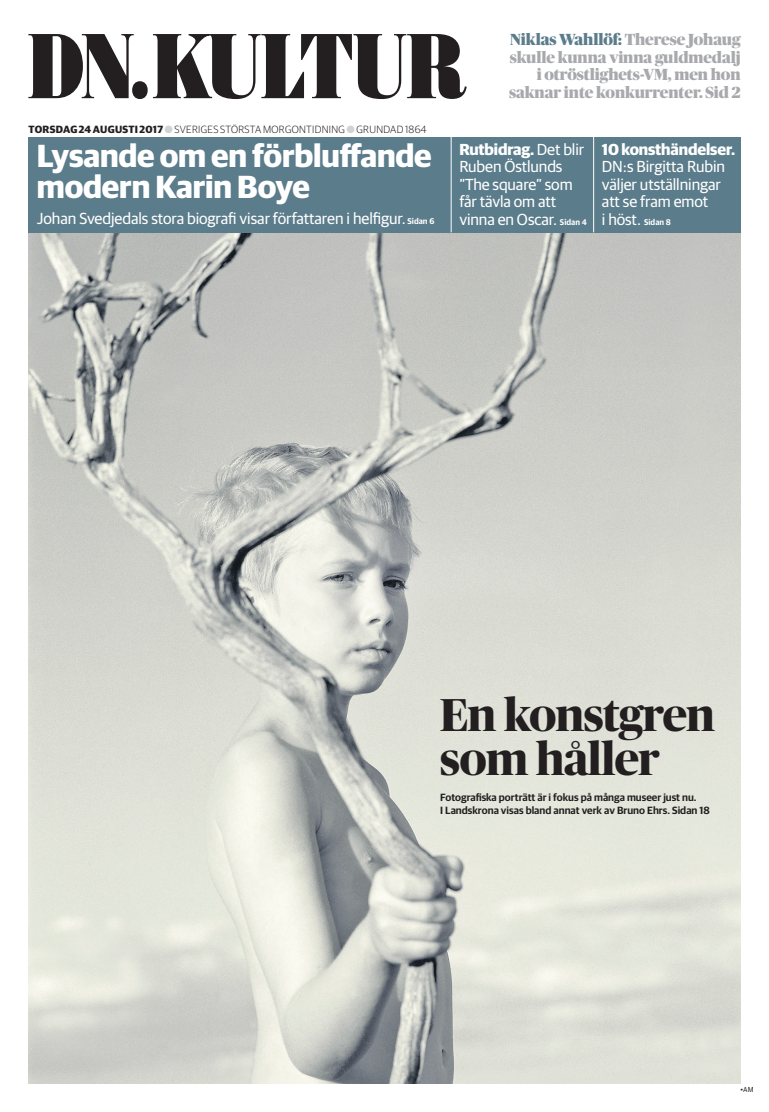
<style>
.page{position:relative;width:769px;height:1112px;background:#fff}
.page>*{position:absolute;margin:0;border:0;box-sizing:border-box;transform-origin:0 0}
.t1{font:700 46px/44px "Publico Banner";letter-spacing:-.01em;color:#231f20}
.t2{font:700 32px/31px "Guardian Sans";letter-spacing:-.005em;color:#fff}
.t3{font:16px/17.5px "Guardian Sans";letter-spacing:-.005em;color:#fff}
.t4{font:900 16px/17.5px "Publico Banner";letter-spacing:-.005em;color:#a8a9ad;text-align:right}
.t5{font:700 16px "Guardian Sans";letter-spacing:-.005em;color:#fff}
.t6{font:600 10.5px/13px "Guardian Sans";color:#231f20}
.t7{font:300 10.5px "Guardian Sans";letter-spacing:.03em;color:#231f20}
.t8{font:7px "Guardian Text Sans";color:#231f20}
.s1{font-weight:700}
.s2{font-family:"Publico Headline";font-weight:700;color:#d1d2d4}
.s3{color:#5b7c8b}
.s4{font-family:"Guardian Text Sans";font-weight:700;font-size:8px}
</style>
<div class="page">
<svg style="left:28px;top:34px;width:438px;height:65px"></svg>
<img style="left:28px;top:232px;width:712px;height:851px">
<div style="left:28px;top:137px;width:712px;height:95px;background:#5b7c8b"></div>
<hr style="left:593px;top:137px;width:1px;height:95px;background:#fff">
<hr style="left:450px;top:137px;width:1px;height:95px;background:#fff">
<p class="t7" style="left:28px;top:123px;width:399px"><span class="s1">TORSDAG 24 AUGUSTI 2017</span> <span class="s2">○</span> SVERIGES STÖRSTA MORGONTIDNING <span class="s2">○</span> GRUNDAD 1864</p>
<p class="t4" style="left:509px;top:31px;width:233px"><span class="s3">Niklas Wahllöf:</span> Therese Johaug skulle kunna vinna guldmedalj i otröstlighets-VM, men hon saknar inte konkurrenter. Sid 2</p>
<h2 class="t2" style="left:37px;top:138px;width:396px">Lysande om en förbluffande modern Karin Boye</h2>
<p class="t5" style="left:601px;top:137px;width:135px">10 konsthändelser.</p>
<p class="t3" style="left:459px;top:139px;width:126px"><span class="s1">Rutbidrag.</span> Det blir<br>Ruben Östlunds ”The square” som får tävla om att</p>
<p class="t3" style="left:601px;top:157px;width:124px">DN:s Birgitta Rubin väljer utställningar att se fram emot<br>i höst. <span class="s4">Sidan 8</span></p>
<p class="t3" style="left:37px;top:209px;width:399px">Johan Svedjedals stora biografi visar författaren i helfigur. <span class="s4">Sidan 6</span></p>
<p class="t3" style="left:459px;top:209px;width:129px">vinna en Oscar. <span class="s4">Sidan 4</span></p>
<h1 class="t1" style="left:440px;top:693px;width:276px">En konstgren som håller</h1>
<p class="t6" style="left:440px;top:790px;width:271px">Fotografiska porträtt är i fokus på många museer just nu.<br>I Landskrona visas bland annat verk av Bruno Ehrs. Sidan 18</p>
<p class="t8" style="left:740px;top:1082px;width:15px">•AM</p>
</div>
